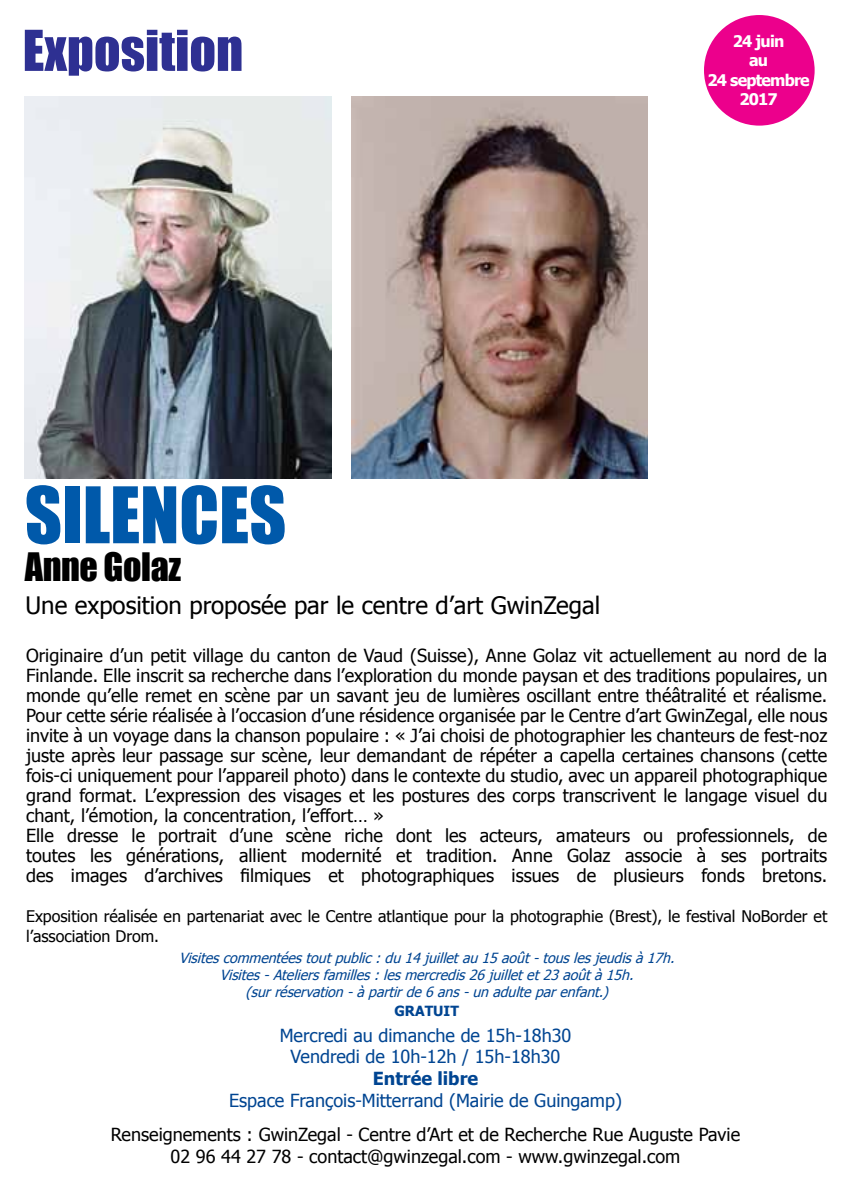
<style>
.page{position:relative;width:851px;height:1191px;background:#fff}
.page>*{position:absolute;margin:0;border:0;box-sizing:border-box;transform-origin:0 0}
.t1{font:72px "Impact";color:#0059aa}
.t2{font:52px "Impact";color:#2e3092}
.t3{font:36px "Impact";letter-spacing:-.01em;color:#000}
.t4{font:24px "Tahoma";color:#000}
.t5{font:18px/20px "Tahoma";color:#000;text-align:center}
.t6{font:18px/21.6px "Tahoma";color:#004592;text-align:center}
.t7{font:700 18px "Tahoma";color:#004592}
.t8{font:16px/20px "Tahoma";color:#000}
.t9{font:700 16px/19.2px "Tahoma";letter-spacing:-.05em;color:#fff;text-align:center}
.t10{font:italic 14px/16.8px "Tahoma";color:#004592;text-align:center}
.t11{font:700 14px "Tahoma";color:#004592}
</style>
<div class="page">
<div style="left:704px;top:15px;width:110px;height:111px;background:#ec008c;border-radius:50%"></div>
<img style="left:25px;top:97px;width:306px;height:381px">
<img style="left:351px;top:97px;width:297px;height:381px">
<h2 class="t2" style="left:23px;top:10px;width:222px">Exposition</h2>
<p class="t9" style="left:707px;top:31px;width:104px">24 juin<br>au<br>24 septembre<br>2017</p>
<h1 class="t1" style="left:25px;top:459px;width:263px">SILENCES</h1>
<h3 class="t3" style="left:25px;top:539px;width:158px">Anne Golaz</h3>
<h3 class="t4" style="left:26px;top:589px;width:576px">Une exposition proposée par le centre d’art GwinZegal</h3>
<p class="t5" style="left:26px;top:644px;width:802px;text-align:left">Originaire d’un petit village du canton de Vaud (Suisse), Anne Golaz vit actuellement au nord de la Finlande. Elle inscrit sa recherche dans l’exploration du monde paysan et des traditions populaires, un monde qu’elle remet en scène par un savant jeu de lumières oscillant entre théâtralité et réalisme.<br>Pour cette série réalisée à l’occasion d’une résidence organisée par le Centre d’art GwinZegal, elle nous invite à un voyage dans la chanson populaire : « J’ai choisi de photographier les chanteurs de fest-noz juste après leur passage sur scène, leur demandant de répéter a capella certaines chansons (cette fois-ci uniquement pour l’appareil photo) dans le contexte du studio, avec un appareil photographique grand format. L’expression des visages et les postures des corps transcrivent le langage visuel du chant, l’émotion, la concentration, l’effort… »<br>Elle dresse le portrait d’une scène riche dont les acteurs, amateurs ou professionnels, de toutes les générations, allient modernité et tradition. Anne Golaz associe à ses portraits des images d’archives filmiques et photographiques issues de plusieurs fonds bretons.</p>
<p class="t8" style="left:26px;top:905px;width:802px">Exposition réalisée en partenariat avec le Centre atlantique pour la photographie (Brest), le festival NoBorder et l’association Drom.</p>
<p class="t10" style="left:179px;top:949px;width:501px">Visitescommentéestoutpublic:du14juilletau15août-touslesjeudisà17h.<br>Visites-Ateliersfamilles:lesmercredis26juilletet23aoûtà15h. (surréservation-àpartirde6ans-unadulteparenfant.)</p>
<p class="t11" style="left:394px;top:1001px;width:66px">GRATUIT</p>
<p class="t6" style="left:279px;top:1023px;width:293px">Mercredi au dimanche de 15h-18h30<br>Vendredi de 10h-12h / 15h-18h30</p>
<p class="t7" style="left:373px;top:1065px;width:107px">Entrée libre</p>
<p class="t6" style="left:229px;top:1088px;width:394px">Espace François-Mitterrand (Mairie de Guingamp)</p>
<p class="t5" style="left:111px;top:1122px;width:630px;line-height:21.6px">Renseignements : GwinZegal - Centre d’Art et de Recherche Rue Auguste Pavie<br>02 96 44 27 78 - contact@gwinzegal.com - www.gwinzegal.com</p>
</div>
